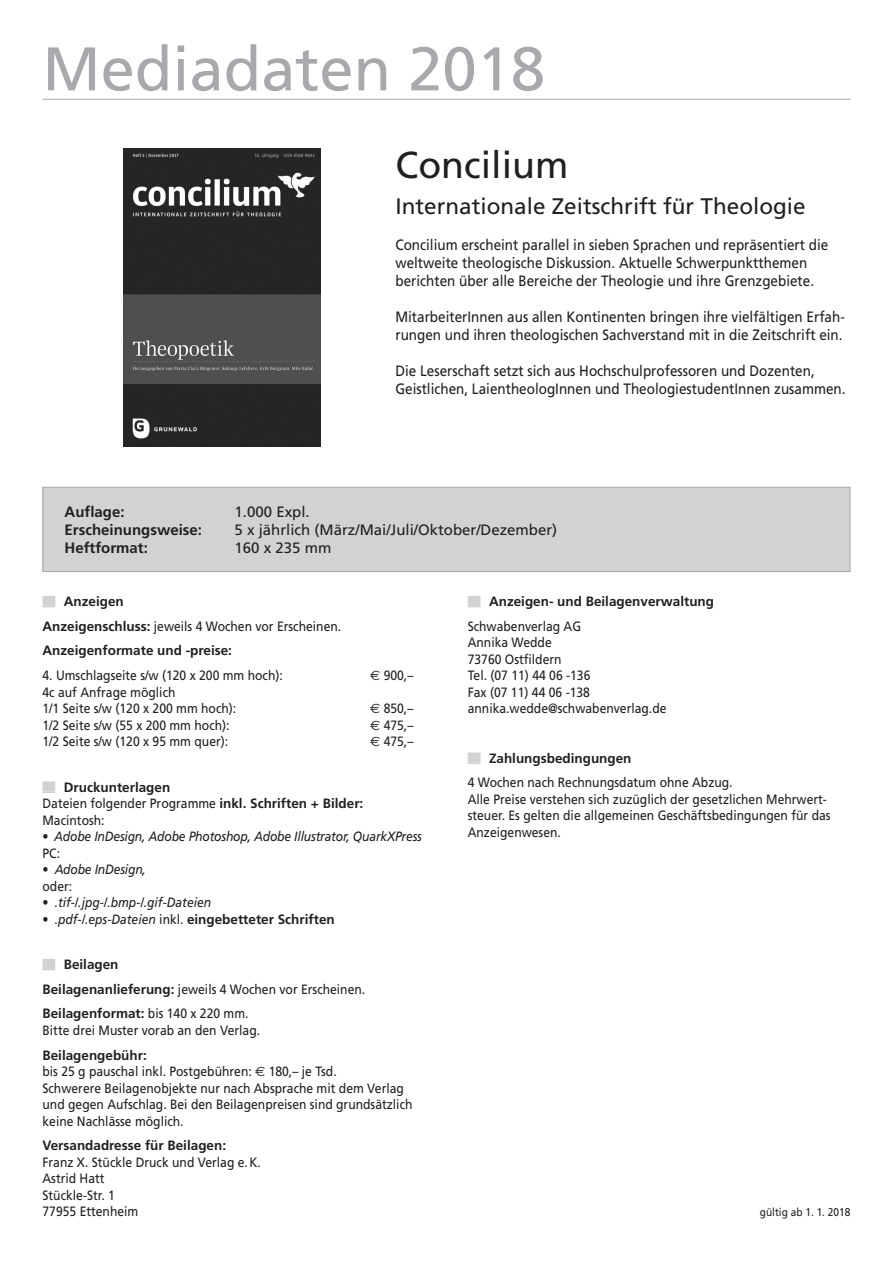
<style>
.page{position:relative;width:893px;height:1263px;background:#fff}
.page>*{position:absolute;margin:0;border:0;box-sizing:border-box;transform-origin:0 0}
.t1{font:61.5px "Frutiger";color:#a8a9ad}
.t2{font:37.5px "Frutiger";color:#231f20}
.t3{font:22.5px "Frutiger";color:#231f20}
.t4{font:15px/18px "Frutiger";color:#231f20;scale:.9 1}
.t5{font:15px "Frutiger";color:#231f20}
.t6{font:700 15px "Frutiger";color:#231f20}
.t7{font:13.5px/16.5px "Frutiger";color:#231f20;scale:.9 1}
.t8{font:700 13.5px/24.8px "Frutiger";color:#231f20}
.t9{font:italic 13.5px/16.5px "Frutiger";letter-spacing:-.015em;color:#231f20;scale:.9 1}
.t10{font:11.25px "Frutiger";color:#231f20;scale:.9 1}
.s1{font-weight:400}
.s2{font-family:"Euro Sans"}
.s3{font-style:normal}
.s4{font-weight:400;font-style:italic}
.s5{font-weight:700}
</style>
<div class="page">
<hr style="left:43px;top:99px;width:807px;height:1px;background:#a8a9ad">
<img style="left:123px;top:149px;width:197px;height:297px">
<div style="left:43px;top:487px;width:807px;height:85px;background:#d1d2d4"></div>
<div style="left:43px;top:487px;width:807px;height:85px;border:1px solid #a8a9ad"></div>
<div style="left:43px;top:596px;width:12px;height:10px;background:#d1d2d4"></div>
<svg style="left:43px;top:606px;width:12px;height:1px"></svg>
<div style="left:43px;top:781px;width:12px;height:10px;background:#d1d2d4"></div>
<svg style="left:43px;top:791px;width:12px;height:2px"></svg>
<div style="left:43px;top:959px;width:12px;height:10px;background:#d1d2d4"></div>
<svg style="left:43px;top:969px;width:12px;height:1px"></svg>
<div style="left:468px;top:596px;width:12px;height:10px;background:#d1d2d4"></div>
<svg style="left:468px;top:606px;width:12px;height:1px"></svg>
<div style="left:468px;top:752px;width:12px;height:11px;background:#d1d2d4"></div>
<svg style="left:468px;top:763px;width:12px;height:1px"></svg>
<h1 class="t1" style="left:43px;top:44px;width:504px">Mediadaten 2018</h1>
<h2 class="t2" style="left:395px;top:150px;width:174px">Concilium</h2>
<h3 class="t3" style="left:395px;top:197px;width:412px">Internationale Zeitschrift für Theologie</h3>
<p class="t4" style="left:395px;top:237px;width:482px">Concilium erscheint parallel in sieben Sprachen und repräsentiert die weltweite theologische Diskussion. Aktuelle Schwerpunktthemen berichten über alle Bereiche der Theologie und ihre Grenzgebiete.</p>
<p class="t4" style="left:395px;top:309px;width:501px">MitarbeiterInnen aus allen Kontinenten bringen ihre vielfältigen Erfah&shy;rungen und ihren theologischen Sachverstand mit in die Zeitschrift ein.</p>
<p class="t4" style="left:395px;top:363px;width:502px">Die Leserschaft setzt sich aus Hochschulprofessoren und Dozenten,<br>Geistlichen, LaientheologInnen und TheologiestudentInnen zusammen.</p>
<p class="t6" style="left:65px;top:506px;width:62px">Auflage:</p>
<p class="t5" style="left:235px;top:506px;width:77px">1.000 Expl.</p>
<p class="t6" style="left:65px;top:524px;width:139px">Erscheinungsweise:</p>
<p class="t5" style="left:235px;top:524px;width:324px">5 x jährlich (März/Mai/Juli/Oktober/Dezember)</p>
<p class="t6" style="left:65px;top:542px;width:85px">Heftformat:</p>
<p class="t5" style="left:235px;top:542px;width:98px">160 x 235 mm</p>
<p class="t8" style="left:43px;top:590px;width:300px;text-indent:21px">Anzeigen<br>Anzeigenschluss: <span class="s1">jeweils 4 Wochen vor Erscheinen.<br></span>Anzeigenformate und -preise:</p>
<p class="t7" style="left:43px;top:668px;width:269px">4. Umschlagseite s/w (120 x 200 mm hoch):</p>
<p class="t7" style="left:370px;top:668px;width:50px"><span class="s2">€</span> 900,–</p>
<p class="t7" style="left:43px;top:685px;width:217px">4c auf Anfrage möglich<br>1/1 Seite s/w (120 x 200 mm hoch):</p>
<p class="t7" style="left:370px;top:701px;width:50px"><span class="s2">€</span> 850,–</p>
<p class="t7" style="left:43px;top:718px;width:209px">1/2 Seite s/w (55 x 200 mm hoch):</p>
<p class="t7" style="left:370px;top:718px;width:50px"><span class="s2">€</span> 475,–</p>
<p class="t7" style="left:43px;top:734px;width:208px">1/2 Seite s/w (120 x 95 mm quer):</p>
<p class="t7" style="left:370px;top:734px;width:50px"><span class="s2">€</span> 475,–</p>
<p class="t8" style="left:43px;top:780px;width:322px;line-height:16.5px;text-indent:21px">Druckunterlagen<br><span class="s1">Dateien folgender Programme</span> inkl. Schriften + Bilder:<br><span class="s1">Macintosh:</span></p>
<p class="t9" style="left:43px;top:829px;width:423px"><span class="s3">•</span> Adobe InDesign, Adobe Photoshop, Adobe Illustrator, QuarkXPress<br><span class="s3">PC:</span></p>
<p class="t9" style="left:43px;top:862px;width:116px"><span class="s3">•</span> Adobe InDesign, <span class="s3">oder:</span></p>
<p class="t9" style="left:43px;top:895px;width:189px"><span class="s3">•</span> .tif-/.jpg-/.bmp-/.gif-Dateien</p>
<p class="t8" style="left:43px;top:907px;width:294px"><span class="s1">•</span> <span class="s4">.pdf-/.eps-Dateien</span> <span class="s1">inkl.</span> eingebetteter Schriften</p>
<p class="t8" style="left:43px;top:953px;width:324px;text-indent:21px">Beilagen<br>Beilagenanlieferung: <span class="s1">jeweils 4 Wochen vor Erscheinen.<br></span>Beilagenformat: <span class="s1">bis 140 x 220 mm.</span></p>
<p class="t7" style="left:43px;top:1023px;width:243px">Bitte drei Muster vorab an den Verlag.</p>
<p class="t7" style="left:43px;top:1048px;width:413px"><span class="s5">Beilagengebühr:<br></span>bis 25 g pauschal inkl. Postgebühren: <span class="s2">€</span> 180,– je Tsd.<br>Schwerere Beilagenobjekte nur nach Absprache mit dem Verlag und gegen Aufschlag. Bei den Beilagenpreisen sind grundsätzlich keine Nachlässe möglich.</p>
<p class="t8" style="left:43px;top:1134px;width:185px">Versandadresse für Beilagen:</p>
<p class="t7" style="left:43px;top:1155px;width:244px">Franz X. Stückle Druck und Verlag e. K.<br>Astrid Hatt<br>Stückle-Str. 1<br>77955 Ettenheim</p>
<p class="t8" style="left:489px;top:590px;width:227px">Anzeigen- und Beilagenverwaltung</p>
<p class="t7" style="left:468px;top:619px;width:222px">Schwabenverlag AG<br>Annika Wedde<br>73760 Ostfildern<br>Tel. (07 11) 44 06 -136<br>Fax (07 11) 44 06 -138 annika.wedde@schwabenverlag.de</p>
<p class="t8" style="left:489px;top:747px;width:144px">Zahlungsbedingungen</p>
<p class="t7" style="left:468px;top:775px;width:405px">4 Wochen nach Rechnungsdatum ohne Abzug.<br>Alle Preise verstehen sich zuzüglich der gesetzlichen Mehrwert&shy;steuer. Es gelten die allgemeinen Geschäftsbedingungen für das Anzeigenwesen.</p>
<p class="t10" style="left:760px;top:1208px;width:102px">gültig ab 1. 1. 2018</p>
</div>
